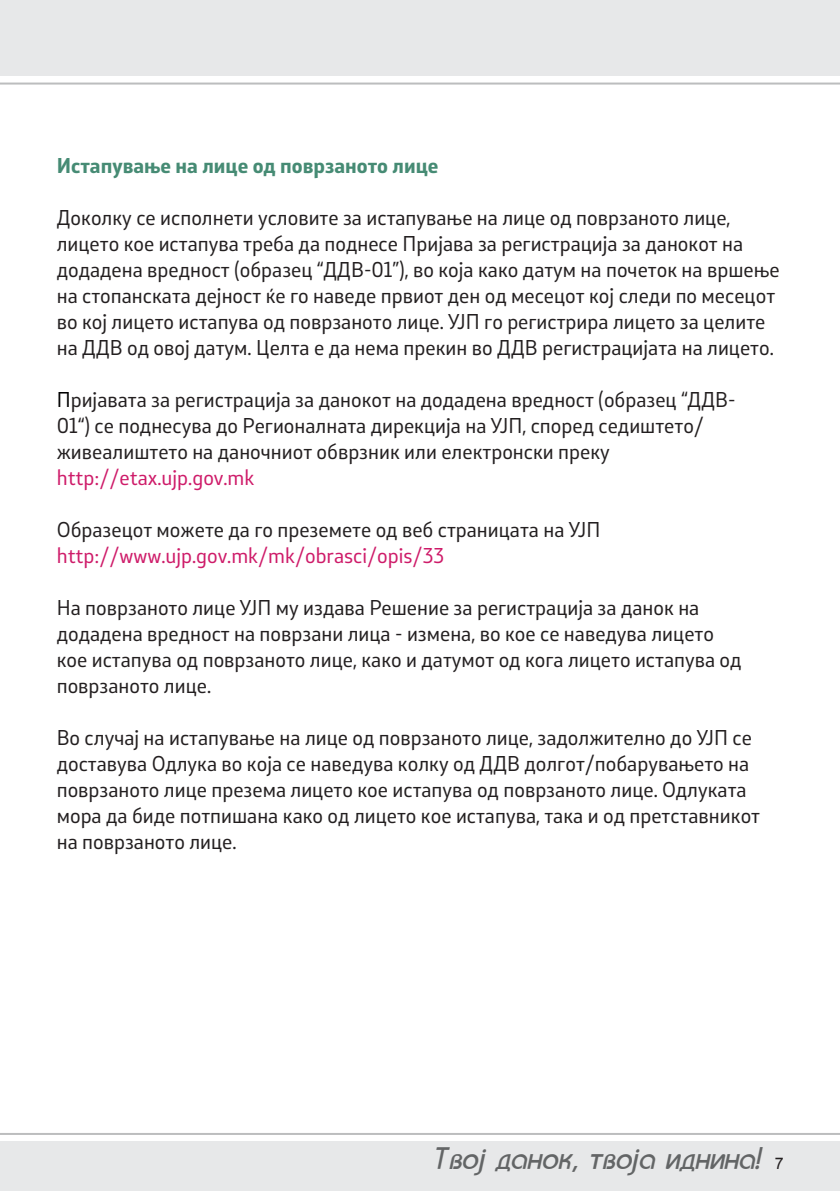
<style>
.page{position:relative;width:840px;height:1191px;background:#fff}
.page>*{position:absolute;margin:0;border:0;box-sizing:border-box;transform-origin:0 0}
.t1{font:italic 34px "C Bahamas";color:#636566}
.sodrzina{font:20px/26px "Stobi Sans";color:#231f20}
.sodrzina-2{font:20px "Stobi Sans";color:#ce1b69}
.pod_naslovi{font:700 20px "Stobi Sans";color:#468b74}
.t2{font:16px "Arial";color:#231f20}
.s1{color:#000}
</style>
<div class="page">
<div style="left:0;top:0;width:839px;height:76px;background:#e7e8e9"></div>
<hr style="left:0;top:83px;width:839px;height:2px;background:#bcbdbe">
<div style="left:0;top:1141px;width:839px;height:50px;background:#e7e8e9"></div>
<hr style="left:0;top:1133px;width:839px;height:2px;background:#bcbdbe">
<p class="pod_naslovi" style="left:57px;top:151px;width:383px">Истапување на лице од поврзаното лице</p>
<p class="sodrzina" style="left:57px;top:204px;width:724px">Доколку се исполнети условите за истапување на лице од поврзаното лице, лицето кое истапува треба да поднесе Пријава за регистрација за данокот на додадена вредност (образец “ДДВ-01”), во која како датум на почеток на вршење на стопанската дејност ќе го наведе првиот ден од месецот кој следи по месецот во кој лицето истапува од поврзаното лице. УЈП го регистрира лицето за целите на ДДВ од овој датум. Целта е да нема прекин во ДДВ регистрацијата на лицето.</p>
<p class="sodrzina" style="left:57px;top:386px;width:680px"><span class="s1">П</span>ријавата за регистрација за данокот на додадена вредност (образец “ДДВ-<br>01“) се поднесува до Регионалната дирекција на УЈП, според седиштето/ живеалиштето на даночниот обврзник или електронски преку</p>
<p class="sodrzina-2" style="left:57px;top:463px;width:199px">http://etax.ujp.gov.mk</p>
<p class="sodrzina" style="left:57px;top:516px;width:544px">Образецот можете да го преземете од веб страницата на УЈП</p>
<p class="sodrzina-2" style="left:57px;top:541px;width:388px">http://www.ujp.gov.mk/mk/obrasci/opis/33</p>
<p class="sodrzina" style="left:57px;top:594px;width:686px">На поврзаното лице УЈП му издава Решение за регистрација за данок на додадена вредност на поврзани лица - измена, во кое се наведува лицето кое истапува од поврзаното лице, како и датумот од кога лицето истапува од поврзаното лице.</p>
<p class="sodrzina" style="left:57px;top:724px;width:704px">Во случај на истапување на лице од поврзаното лице, задолжително до УЈП се доставува Одлука во која се наведува колку од ДДВ долгот/побарувањето на поврзаното лице презема лицето кое истапува од поврзаното лице. Одлуката мора да биде потпишана како од лицето кое истапува, така и од претставникот на поврзаното лице.</p>
<p class="t1" style="left:433px;top:1144px;width:331px">Tvoj danok, tvoja idnina!</p>
<p class="t2" style="left:774px;top:1152px;width:10px">7</p>
</div>
